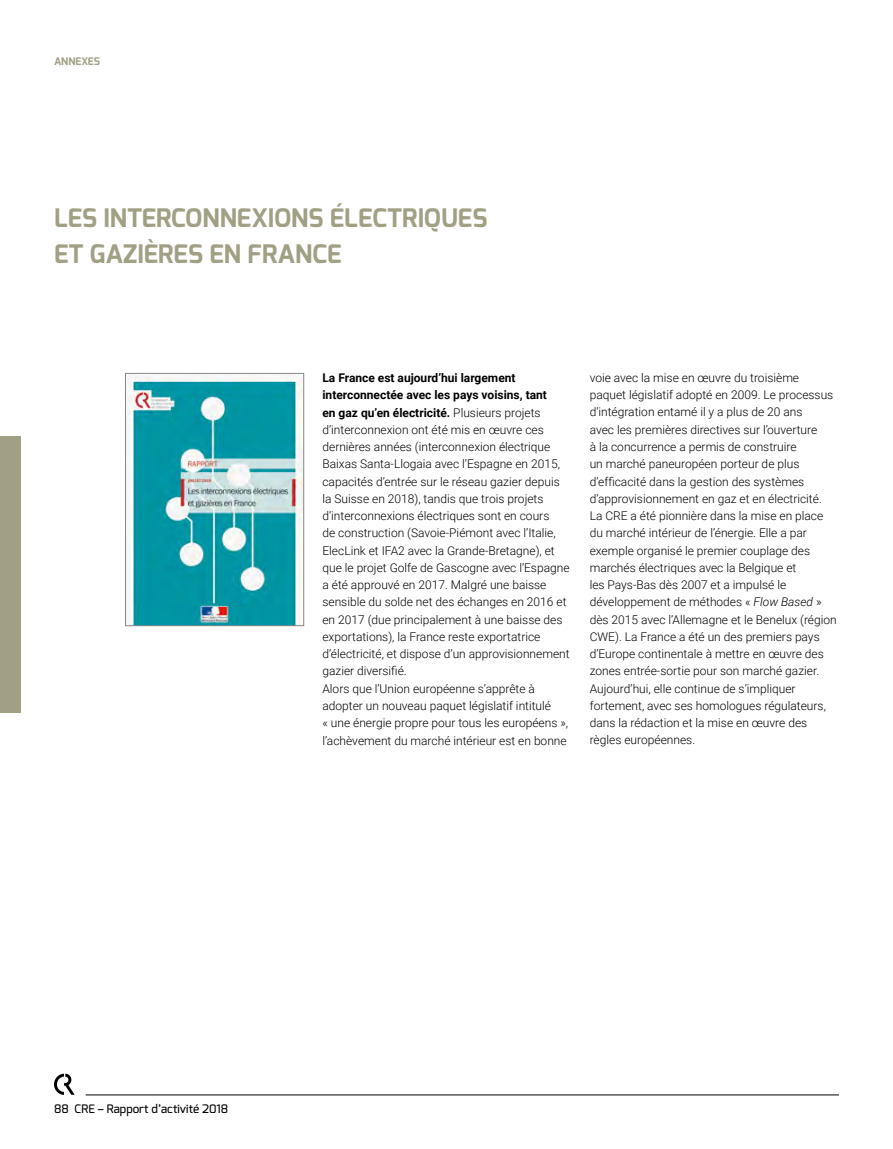
<style>
.page{position:relative;width:893px;height:1149px;background:#fff}
.page>*{position:absolute;margin:0;border:0;box-sizing:border-box;transform-origin:0 0}
.t1{font:700 25.5px/36px "Exo";color:#a1a085}
.t2{font:300 12px/17.2px "Roboto";color:#000}
.t3{font:500 11.7px "Exo";color:#000}
.t4{font:700 10.5px "Exo";color:#a1a085}
.s1{font-weight:700}
.s2{font-style:italic}
</style>
<div class="page">
<div style="left:0;top:436px;width:21px;height:276px;background:#a1a085"></div>
<svg style="left:54px;top:1073px;width:20px;height:21px"></svg>
<hr style="left:86px;top:1094px;width:753px;height:1px;background:#000">
<img style="left:127px;top:375px;width:175px;height:248px">
<div style="left:125px;top:373px;width:179px;height:252px;border:1px solid #878988"></div>
<p class="t4" style="left:54px;top:54px;width:48px">ANNEXES</p>
<h1 class="t1" style="left:54px;top:199px;width:435px">LES INTERCONNEXIONS ÉLECTRIQUES<br>ET GAZIÈRES EN FRANCE</h1>
<p class="t2" style="left:322px;top:368px;width:249px"><span class="s1">La France est aujourd’hui largement interconnectée avec les pays voisins, tant<br>en gaz qu’en électricité.</span> Plusieurs projets d’interconnexion ont été mis en œuvre ces dernières années (interconnexion électrique Baixas Santa-Llogaia avec l’Espagne en 2015, capacités d’entrée sur le réseau gazier depuis la Suisse en 2018), tandis que trois projets d’interconnexions électriques sont en cours<br>de construction (Savoie-Piémont avec l’Italie, ElecLink et IFA2 avec la Grande-Bretagne), et que le projet Golfe de Gascogne avec l’Espagne a été approuvé en 2017. Malgré une baisse sensible du solde net des échanges en 2016 et en 2017 (due principalement à une baisse des exportations), la France reste exportatrice d’électricité, et dispose d’un approvisionnement gazier diversifié.<br>Alors que l’Union européenne s’apprête à adopter un nouveau paquet législatif intitulé<br>« une énergie propre pour tous les européens », l’achèvement du marché intérieur est en bonne</p>
<p class="t2" style="left:590px;top:368px;width:249px">voie avec la mise en œuvre du troisième paquet législatif adopté en 2009. Le processus d’intégration entamé il y a plus de 20 ans<br>avec les premières directives sur l’ouverture<br>à la concurrence a permis de construire<br>un marché paneuropéen porteur de plus d’efficacité dans la gestion des systèmes d’approvisionnement en gaz et en électricité.<br>La CRE a été pionnière dans la mise en place du marché intérieur de l’énergie. Elle a par exemple organisé le premier couplage des marchés électriques avec la Belgique et<br>les Pays-Bas dès 2007 et a impulsé le développement de méthodes « <span class="s2">Flow Based</span> » dès 2015 avec l’Allemagne et le Benelux (région CWE). La France a été un des premiers pays d’Europe continentale à mettre en œuvre des zones entrée-sortie pour son marché gazier.<br>Aujourd’hui, elle continue de s’impliquer fortement, avec ses homologues régulateurs, dans la rédaction et la mise en œuvre des règles européennes.</p>
<p class="t3" style="left:54px;top:1100px;width:176px">88 CRE – Rapport d’activité 2018</p>
</div>
